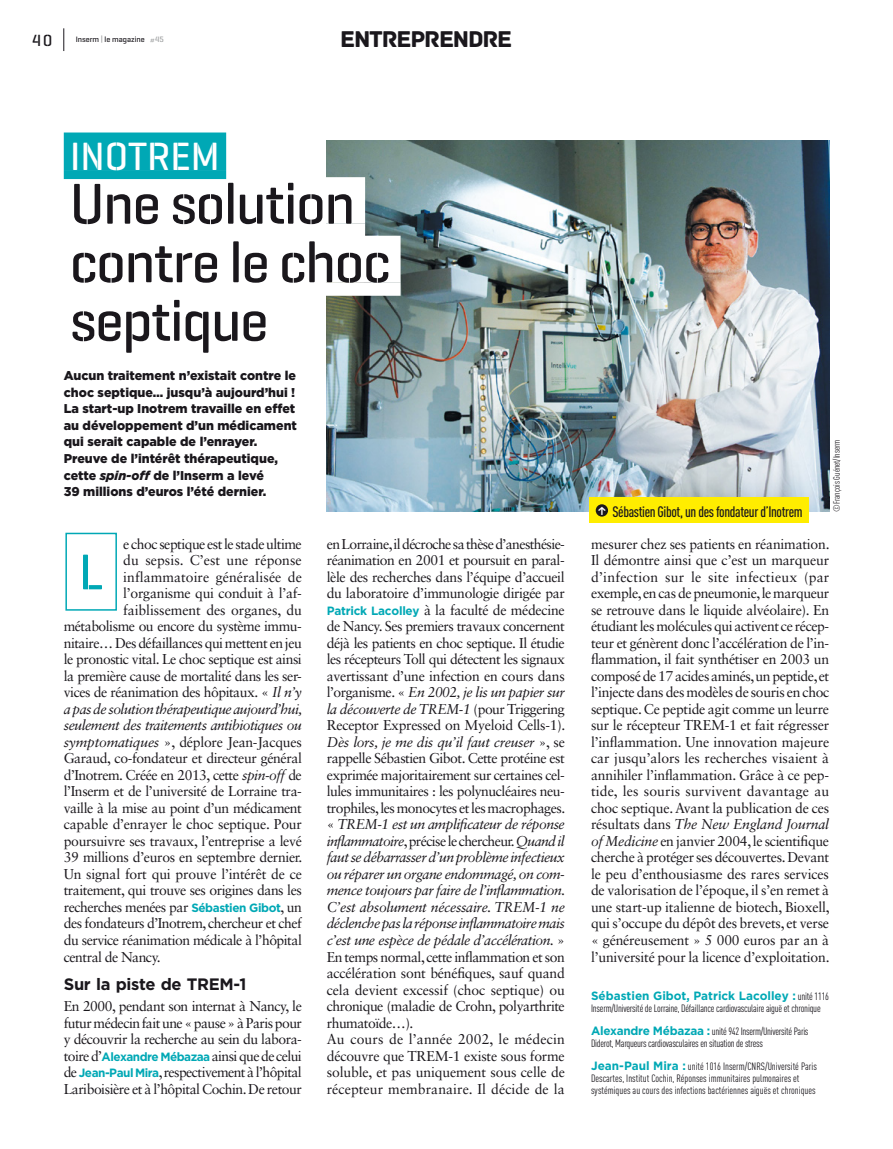
<style>
.page{position:relative;width:893px;height:1149px;background:#fff}
.page>*{position:absolute;margin:0;border:0;box-sizing:border-box;transform-origin:0 0}
.t1{font:500 58.5px/58.5px "Geogrotesque Stencil A";letter-spacing:-.025em;color:#1a171c}
.t2{font:500 51px "Geogrotesque Stencil A";color:#00a8b5}
.t3{font:500 40.2px "Geogrotesque Stencil A";color:#fff}
.t4{font:24px "Archive";letter-spacing:-.05em;color:#1a171c}
.t5{font:700 16.5px "Gotham";letter-spacing:-.02em;color:#1a171c}
.t6{font:500 16.5px "Geogrotesque Stencil A";color:#1a171c}
.t7{font:500 condensed 15px "DINOT";letter-spacing:-.025em;color:#1a171c}
.t8{font:14.25px/16.5px "Sabon LT Std";letter-spacing:-.035em;color:#1a171c;text-align:justify}
.t9{font:14.25px "Sabon LT Std";letter-spacing:-.015em;color:#1a171c}
.t10{font:italic 14.25px "Sabon LT Std";letter-spacing:-.035em;color:#1a171c}
.t11{font:14.25px "Sabon LT Std";letter-spacing:.005em;color:#1a171c}
.t12{font:14.25px "Sabon LT Std";letter-spacing:-.005em;color:#1a171c}
.t13{font:900 12.75px/16.5px "Gotham";color:#1a171c}
.t14{font:700 12px "Gotham";color:#00a8b5}
.t15{font:condensed 10.5px/23px "DINOT";letter-spacing:-.015em;color:#1a171c}
.t16{font:condensed 9px "DINOT";color:#1a171c}
.t17{font:500 7.95px "Geogrotesque Stencil A";color:#1a171c}
.s1{color:#9c9e9f}
.s2{font-style:italic}
.s3{font-family:"Gotham";font-weight:700;font-size:12px;color:#00a8b5}
.s4{font-family:"DINOT";font-weight:400;font-stretch:condensed;font-size:10.5px;color:#1a171c}
.s5{font-family:"Gotham";font-weight:700;font-stretch:normal;font-size:12px;color:#00a8b5}
</style>
<div class="page">
<div style="left:65px;top:532px;width:52px;height:78px;border:2px solid #00a8b5"></div>
<img style="left:327px;top:140px;width:502px;height:371px">
<div style="left:61px;top:177px;width:304px;height:47px;background:#fff"></div>
<div style="left:61px;top:224px;width:304px;height:13px;background:#fff"></div>
<div style="left:61px;top:236px;width:340px;height:46px;background:#fff"></div>
<div style="left:61px;top:282px;width:340px;height:14px;background:#fff"></div>
<div style="left:64px;top:132px;width:162px;height:38px;background:#00a8b5"></div>
<div style="left:64px;top:170px;width:162px;height:9px;background:#00a8b5"></div>
<div style="left:589px;top:497px;width:220px;height:26px;background:#ffed00"></div>
<div style="left:596px;top:504px;width:12px;height:12px;background:#1a171c;border-radius:50%"></div>
<svg style="left:63px;top:28px;width:1px;height:23px"></svg>
<p class="t6" style="left:32px;top:30px;width:21px">40</p>
<p class="t17" style="left:76px;top:34px;width:90px">Inserm <span class="s1">|</span> le magazine <span class="s1">#45</span></p>
<h3 class="t4" style="left:340px;top:25px;width:174px">ENTREPRENDRE</h3>
<h3 class="t3" style="left:70px;top:131px;width:151px">INOTREM</h3>
<h1 class="t1" style="left:70px;top:173px;width:322px">Une solution contre le choc septique</h1>
<p class="t13" style="left:64px;top:367px;width:235px">Aucun traitement n’existait contre le choc septique… jusqu’à aujourd’hui !<br>La start-up Inotrem travaille en effet au développement d’un médicament qui serait capable de l’enrayer.<br>Preuve de l’intérêt thérapeutique, cette <span class="s2">spin-off</span> de l’Inserm a levé<br>39 millions d’euros l’été dernier.</p>
<p class="t8" style="left:123px;top:535px;width:180px">e choc septique est le stade ultime</p>
<p class="t11" style="left:123px;top:551px;width:180px">du sepsis. C’est une réponse</p>
<p class="t11" style="left:123px;top:568px;width:180px">inflammatoire généralisée de</p>
<p class="t9" style="left:123px;top:584px;width:180px">l’organisme qui conduit à l’af-</p>
<p class="t12" style="left:123px;top:601px;width:180px">faiblissement des organes, du</p>
<p class="t8" style="left:64px;top:617px;width:240px">métabolisme ou encore du système immu-</p>
<p class="t8" style="left:64px;top:634px;width:240px">nitaire… Des défaillances qui mettent en jeu</p>
<p class="t8" style="left:64px;top:650px;width:240px">le pronostic vital. Le choc septique est ainsi</p>
<p class="t8" style="left:64px;top:667px;width:240px">la première cause de mortalité dans les ser-</p>
<p class="t8" style="left:64px;top:683px;width:240px">vices de réanimation des hôpitaux. « <span class="s2">Il n’y</span></p>
<p class="t10" style="left:64px;top:700px;width:240px">a pas de solution thérapeutique aujourd’hui,</p>
<p class="t10" style="left:64px;top:716px;width:240px">seulement des traitements antibiotiques ou</p>
<p class="t9" style="left:64px;top:733px;width:240px"><span class="s2">symptomatiques</span> », déplore Jean-Jacques</p>
<p class="t8" style="left:64px;top:749px;width:240px">Garaud, co-fondateur et directeur général</p>
<p class="t8" style="left:64px;top:766px;width:240px">d’Inotrem. Créée en 2013, cette <span class="s2">spin-off</span> de</p>
<p class="t8" style="left:64px;top:782px;width:240px">l’Inserm et de l’université de Lorraine tra-</p>
<p class="t8" style="left:64px;top:799px;width:240px">vaille à la mise au point d’un médicament</p>
<p class="t9" style="left:64px;top:815px;width:240px">capable d’enrayer le choc septique. Pour</p>
<p class="t8" style="left:64px;top:832px;width:240px">poursuivre ses travaux, l’entreprise a levé</p>
<p class="t8" style="left:64px;top:848px;width:240px">39 millions d’euros en septembre dernier.</p>
<p class="t9" style="left:64px;top:865px;width:240px">Un signal fort qui prouve l’intérêt de ce</p>
<p class="t8" style="left:64px;top:881px;width:240px">traitement, qui trouve ses origines dans les</p>
<p class="t8" style="left:64px;top:898px;width:240px">recherches menées par <span class="s3">Sébastien Gibot</span>, un</p>
<p class="t8" style="left:64px;top:914px;width:240px">des fondateurs d’Inotrem, chercheur et chef</p>
<p class="t8" style="left:64px;top:931px;width:240px">du service réanimation médicale à l’hôpital</p>
<p class="t8" style="left:64px;top:947px;width:99px">central de Nancy.</p>
<p class="t5" style="left:64px;top:972px;width:184px">Sur la piste de TREM-1</p>
<p class="t8" style="left:64px;top:997px;width:240px">En 2000, pendant son internat à Nancy, le futur médecin fait une « pause » à Paris pour y découvrir la recherche au sein du labora&shy;toire d’<span class="s3">Alexandre Mébazaa</span> ainsi que de celui de <span class="s3">Jean-Paul Mira</span>, respectivement à l’hôpital Lariboisière et à l’hôpital Cochin. De retour</p>
<h2 class="t2" style="left:79px;top:540px;width:26px">L</h2>
<p class="t8" style="left:327px;top:535px;width:240px;text-align:left">en Lorraine, il décroche sa thèse d’anesthésie&shy;réanimation en 2001 et poursuit en paral&shy;lèle des recherches dans l’équipe d’accueil du laboratoire d’immunologie dirigée par <span class="s3">Patrick Lacolley</span> à la faculté de médecine de Nancy. Ses premiers travaux concernent déjà les patients en choc septique. Il étudie les récepteurs Toll qui détectent les signaux avertissant d’une infection en cours dans l’organisme. « <span class="s2">En 2002, je lis un papier sur la découverte de TREM-1</span> (pour Triggering Receptor Expressed on Myeloid Cells-1).<br><span class="s2">Dès lors, je me dis qu’il faut creuser</span> », se rappelle Sébastien Gibot. Cette protéine est exprimée majoritairement sur certaines cel&shy;lules immunitaires : les polynucléaires neu&shy;trophiles, les monocytes et les macrophages. « <span class="s2">TREM-1 est un amplificateur de réponse inflammatoire</span>, précise le chercheur. <span class="s2">Quand il faut se débarrasser d’un problème infectieux ou réparer un organe endommagé, on com&shy;mence toujours par faire de l’inflammation.<br>C’est absolument nécessaire. TREM-1 ne déclenche pas la réponse inflammatoire mais c’est une espèce de pédale d’accélération.</span> » En temps normal, cette inflammation et son accélération sont bénéfiques, sauf quand cela devient excessif (choc septique) ou chronique (maladie de Crohn, polyarthrite rhumatoïde…).<br>Au cours de l’année 2002, le médecin découvre que TREM-1 existe sous forme soluble, et pas uniquement sous celle de récepteur membranaire. Il décide de la</p>
<p class="t7" style="left:612px;top:502px;width:192px">Sébastien Gibot, un des fondateur d’Inotrem</p>
<p class="t16" style="left:831px;top:511px;width:73px;rotate:-90deg">©François Guénet/Inserm</p>
<p class="t8" style="left:591px;top:535px;width:240px">mesurer chez ses patients en réanimation.<br>Il démontre ainsi que c’est un marqueur d’infection sur le site infectieux (par exemple, en cas de pneumonie, le marqueur se retrouve dans le liquide alvéolaire). En étudiant les molécules qui activent ce récep&shy;teur et génèrent donc l’accélération de l’in&shy;flammation, il fait synthétiser en 2003 un composé de 17 acides aminés, un peptide, et l’injecte dans des modèles de souris en choc septique. Ce peptide agit comme un leurre sur le récepteur TREM-1 et fait régresser l’inflammation. Une innovation majeure car jusqu’alors les recherches visaient à annihiler l’inflammation. Grâce à ce pep&shy;tide, les souris survivent davantage au choc septique. Avant la publication de ces résultats dans <span class="s2">The New England Journal of Medicine</span> en janvier 2004, le scientifique cherche à protéger ses découvertes. Devant le peu d’enthousiasme des rares services de valorisation de l’époque, il s’en remet à une start-up italienne de biotech, Bioxell, qui s’occupe du dépôt des brevets, et verse « généreusement » 5 000 euros par an à l’université pour la licence d’exploitation.</p>
<p class="t14" style="left:591px;top:987px;width:239px">Sébastien Gibot, Patrick Lacolley : <span class="s4">unité 1116</span></p>
<p class="t15" style="left:591px;top:996px;width:231px">Inserm/Université de Lorraine, Défaillance cardiovasculaire aiguë et chronique<br><span class="s5">Alexandre Mébazaa :</span> unité 942 Inserm/Université Paris</p>
<p class="t15" style="left:591px;top:1030px;width:227px">Diderot, Marqueurs cardiovasculaires en situation de stress<br><span class="s5">Jean-Paul Mira :</span> unité 1016 Inserm/CNRS/Université Paris</p>
<p class="t15" style="left:591px;top:1071px;width:226px;line-height:12px">Descartes, Institut Cochin, Réponses immunitaires pulmonaires et systémiques au cours des infections bactériennes aiguës et chroniques</p>
</div>
